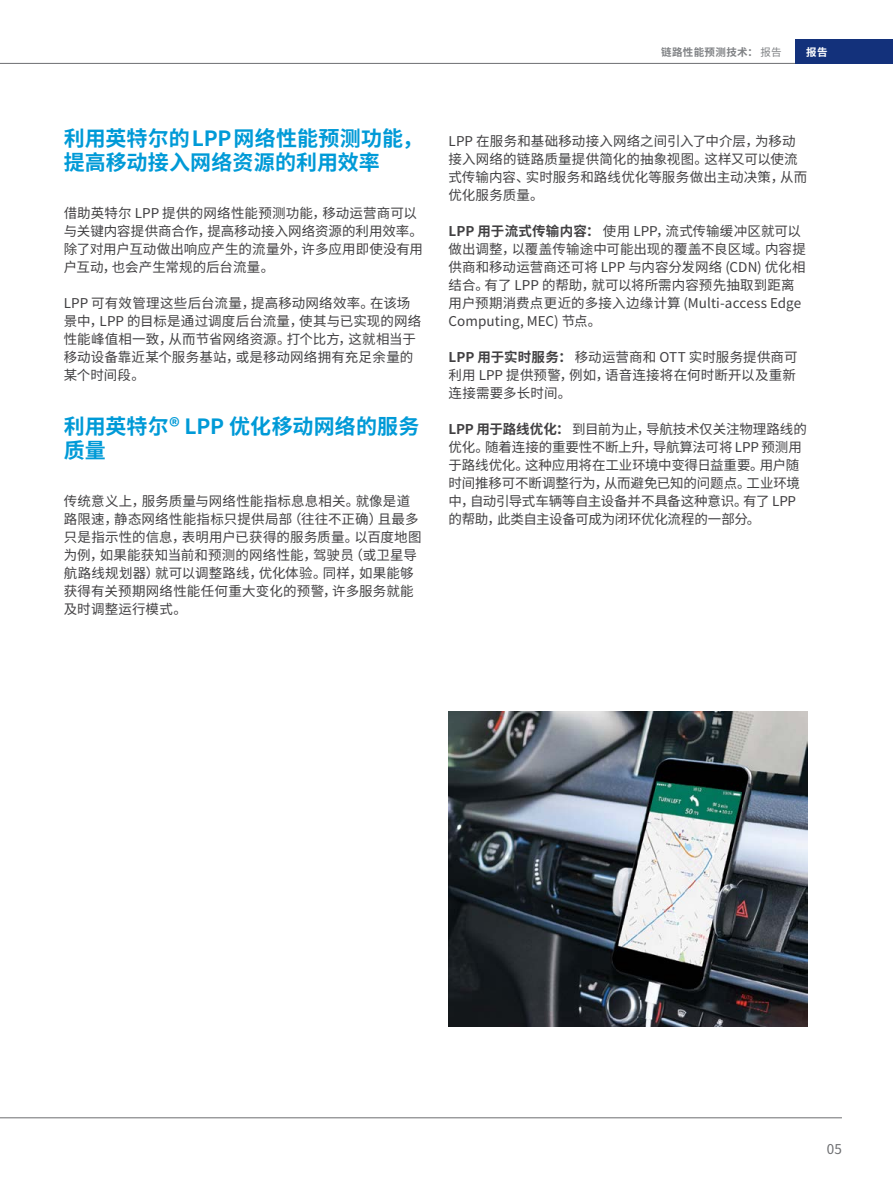
<style>
.page{position:relative;width:893px;height:1188px;background:#fff}
.page>*{position:absolute;margin:0;border:0;box-sizing:border-box;transform-origin:0 0}
.sub_title_level_1{font:700 21px/24px "Noto Sans SC";letter-spacing:.005em;color:#009ad7}
.Body_copy{font:13.5px/18px "Noto Sans SC";letter-spacing:.005em;color:#414042}
.Body_copy-2{font:13.5px/18px "Noto Sans SC";letter-spacing:-.015em;color:#414042}
.t1{font:13.5px "Noto Sans SC";color:#6d6e71}
.t2{font:700 10.5px "Noto Sans SC";letter-spacing:.04em;color:#808285}
.t3{font:700 10.5px "Noto Sans SC";color:#fff}
.s1{font-weight:400}
.s2{font-weight:700}
</style>
<div class="page">
<hr style="left:0;top:63px;width:893px;height:1px;background:#6d6e71">
<hr style="left:0;top:1118px;width:842px;height:1px;background:#6d6e71">
<div style="left:795px;top:39px;width:98px;height:24px;background:#13317b"></div>
<img style="left:449px;top:711px;width:359px;height:316px">
<p class="t2" style="left:661px;top:46px;width:122px">链路性能预测技术： <span class="s1">报告</span></p>
<p class="t3" style="left:806px;top:46px;width:23px">报告</p>
<p class="sub_title_level_1" style="left:64px;top:126px;width:361px">利用英特尔的 LPP 网络性能预测功能，提高移动接入网络资源的利用效率</p>
<p class="Body_copy" style="left:64px;top:204px;width:361px">借助英特尔 LPP 提供的网络性能预测功能，移动运营商可以与关键内容提供商合作，提高移动接入网络资源的利用效率。除了对用户互动做出响应产生的流量外，许多应用即使没有用户互动，也会产生常规的后台流量。</p>
<p class="Body_copy" style="left:64px;top:294px;width:359px">LPP 可有效管理这些后台流量，提高移动网络效率。在该场景中，LPP 的目标是通过调度后台流量，使其与已实现的网络性能峰值相一致，从而节省网络资源。打个比方，这就相当于移动设备靠近某个服务基站，或是移动网络拥有充足余量的某个时间段。</p>
<p class="sub_title_level_1" style="left:64px;top:414px;width:357px">利用英特尔® LPP 优化移动网络的服务质量</p>
<p class="Body_copy" style="left:64px;top:492px;width:359px">传统意义上，服务质量与网络性能指标息息相关。就像是道路限速，静态网络性能指标只提供局部（往往不正确）且最多只是指示性的信息，表明用户已获得的服务质量。以百度地图为例，如果能获知当前和预测的网络性能，驾驶员（或卫星导航路线规划器）就可以调整路线，优化体验。同样，如果能够获得有关预期网络性能任何重大变化的预警，许多服务就能及时调整运行模式。</p>
<p class="Body_copy" style="left:449px;top:132px;width:360px">LPP 在服务和基础移动接入网络之间引入了中介层，为移动接入网络的链路质量提供简化的抽象视图。这样又可以使流式传输内容、实时服务和路线优化等服务做出主动决策，从而优化服务质量。</p>
<p class="Body_copy" style="left:449px;top:222px;width:359px"><span class="s2">LPP 用于流式传输内容：</span> 使用 LPP，流式传输缓冲区就可以做出调整，以覆盖传输途中可能出现的覆盖不良区域。内容提供商和移动运营商还可将 LPP 与内容分发网络 (CDN) 优化相结合。有了 LPP 的帮助，就可以将所需内容预先抽取到距离用户预期消费点更近的多接入边缘计算 (Multi-access Edge<br>Computing, MEC) 节点。</p>
<p class="Body_copy" style="left:449px;top:348px;width:351px"><span class="s2">LPP 用于实时服务：</span> 移动运营商和 OTT 实时服务提供商可利用 LPP 提供预警，例如，语音连接将在何时断开以及重新连接需要多长时间。</p>
<p class="Body_copy-2" style="left:449px;top:420px;width:360px"><span class="s2">LPP 用于路线优化：</span> 到目前为止，导航技术仅关注物理路线的优化。随着连接的重要性不断上升，导航算法可将 LPP 预测用于路线优化。这种应用将在工业环境中变得日益重要。用户随时间推移可不断调整行为，从而避免已知的问题点。工业环境中，自动引导式车辆等自主设备并不具备这种意识。有了 LPP的帮助，此类自主设备可成为闭环优化流程的一部分。</p>
<p class="t1" style="left:827px;top:1141px;width:17px">05</p>
</div>
